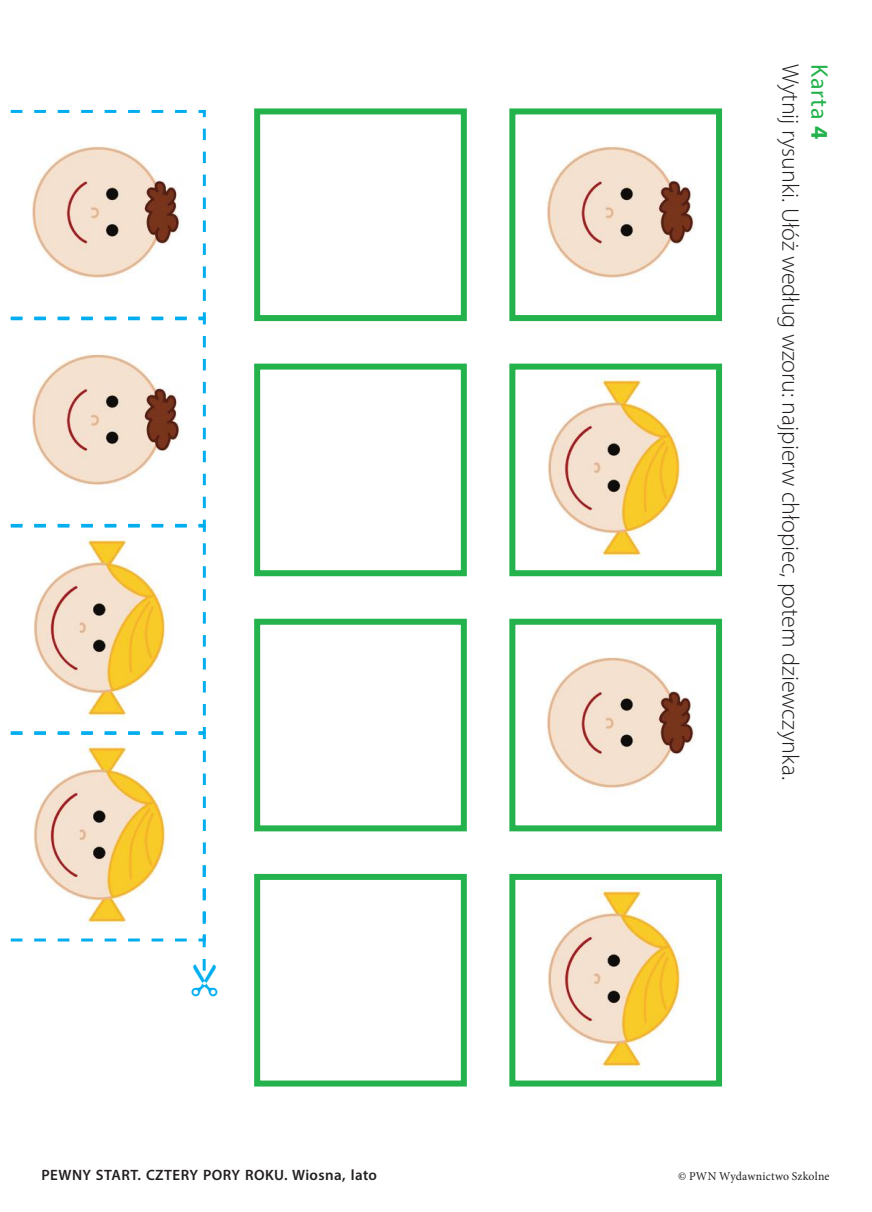
<style>
.page{position:relative;width:872px;height:1212px;background:#fff}
.page>*{position:absolute;margin:0;border:0;box-sizing:border-box;transform-origin:0 0}
.t1{font:300 24px/28.8px "Myriad Pro";color:#231f20}
.t2{font:600 15px "Myriad Pro";letter-spacing:.03em;color:#231f20}
.t3{font:12px "Minion Pro";letter-spacing:.005em;color:#231f20}
.s1{font-weight:400;color:#23b24b}
.s2{font-weight:700;color:#23b24b}
</style>
<div class="page">
<img style="left:546px;top:146px;width:149px;height:136px">
<div style="left:509px;top:108px;width:213px;height:213px;border:6px solid #23b24b"></div>
<img style="left:546px;top:656px;width:148px;height:136px">
<div style="left:509px;top:619px;width:213px;height:212px;border:6px solid #23b24b"></div>
<img style="left:548px;top:376px;width:135px;height:183px">
<div style="left:509px;top:364px;width:213px;height:212px;border:6px solid #23b24b"></div>
<img style="left:548px;top:887px;width:135px;height:183px">
<div style="left:509px;top:874px;width:213px;height:212px;border:6px solid #23b24b"></div>
<div style="left:254px;top:108px;width:213px;height:213px;border:6px solid #23b24b"></div>
<div style="left:254px;top:619px;width:213px;height:212px;border:6px solid #23b24b"></div>
<div style="left:254px;top:364px;width:213px;height:212px;border:6px solid #23b24b"></div>
<div style="left:254px;top:874px;width:213px;height:212px;border:6px solid #23b24b"></div>
<svg style="left:10px;top:109px;width:196px;height:207px"></svg>
<svg style="left:10px;top:316px;width:196px;height:207px"></svg>
<svg style="left:10px;top:523px;width:196px;height:213px"></svg>
<svg style="left:10px;top:745px;width:196px;height:226px"></svg>
<p class="t1" style="left:834px;top:64px;width:718px;rotate:90deg"><span class="s1">Karta</span> <span class="s2">4<br></span>Wytnij rysunki. Ułóż według wzoru: najpierw chłopiec, potem dziewczynka.</p>
<p class="t2" style="left:41px;top:1165px;width:337px">PEWNY START. CZTERY PORY ROKU. Wiosna, lato</p>
<p class="t3" style="left:678px;top:1168px;width:153px">© PWN Wydawnictwo Szkolne</p>
</div>
